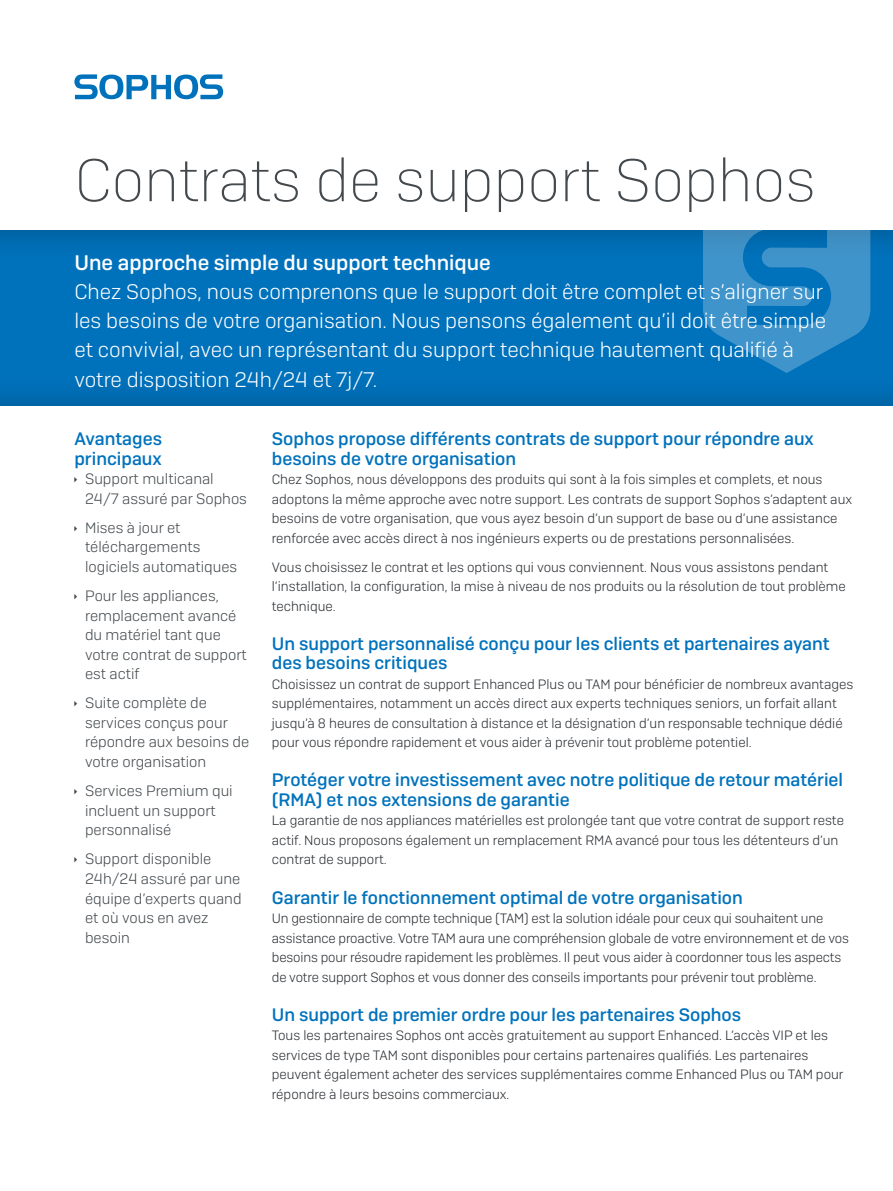
<style>
.page{position:relative;width:893px;height:1191px;background:#fff}
.page>*{position:absolute;margin:0;border:0;box-sizing:border-box;transform-origin:0 0}
.t1{font:200 60px "Sophos Sans";color:#43494d}
.Intro_copy{font:300 21px/29.2px "Sophos Sans";color:#fff}
.Intro_subheading{font:500 21px "Sophos Sans";color:#fff}
.Subheading_1{font:500 18px/19.5px "Sophos Sans";color:#0072bc}
.t2{font:300 15px/19.5px "Sophos Sans";color:#43494d}
.Body_Copy{font:300 13.5px/19.5px "Sophos Sans";color:#282c31}
</style>
<div class="page">
<div style="left:0;top:229px;width:893px;height:178px;background:#231f20;opacity:.3"></div>
<svg style="left:703px;top:229px;width:167px;height:144px;background:#2987c4"></svg>
<svg style="left:74px;top:74px;width:149px;height:25px"></svg>
<p class="t1" style="left:74px;top:145px;width:743px">Contrats de support Sophos</p>
<p class="Intro_subheading" style="left:74px;top:249px;width:418px">Une approche simple du support technique</p>
<p class="Intro_copy" style="left:74px;top:276px;width:753px">Chez Sophos, nous comprenons que le support doit être complet et s’aligner sur les besoins de votre organisation. Nous pensons également qu’il doit être simple et convivial, avec un représentant du support technique hautement qualifié à votre disposition 24h/24 et 7j/7.</p>
<p class="Subheading_1" style="left:74px;top:429px;width:89px">Avantages principaux</p>
<p class="t2" style="left:85px;top:469px;width:163px">Support multicanal<br>24/7 assuré par Sophos</p>
<p class="t2" style="left:85px;top:517px;width:154px">Mises à jour et téléchargements logiciels automatiques</p>
<p class="t2" style="left:85px;top:586px;width:163px">Pour les appliances, remplacement avancé du matériel tant que votre contrat de support est actif</p>
<p class="t2" style="left:85px;top:693px;width:166px">Suite complète de services conçus pour répondre aux besoins de votre organisation</p>
<p class="t2" style="left:85px;top:781px;width:149px">Services Premium qui incluent un support personnalisé</p>
<p class="t2" style="left:85px;top:849px;width:158px">Support disponible<br>24h/24 assuré par une équipe d’experts quand et où vous en avez besoin</p>
<p class="Subheading_1" style="left:272px;top:429px;width:544px">Sophos propose différents contrats de support pour répondre aux besoins de votre organisation</p>
<p class="Body_Copy" style="left:272px;top:469px;width:582px">Chez Sophos, nous développons des produits qui sont à la fois simples et complets, et nous adoptons la même approche avec notre support. Les contrats de support Sophos s’adaptent aux besoins de votre organisation, que vous ayez besoin d’un support de base ou d’une assistance renforcée avec accès direct à nos ingénieurs experts ou de prestations personnalisées.</p>
<p class="Body_Copy" style="left:272px;top:557px;width:575px">Vous choisissez le contrat et les options qui vous conviennent. Nous vous assistons pendant l’installation, la configuration, la mise à niveau de nos produits ou la résolution de tout problème technique.</p>
<p class="Subheading_1" style="left:272px;top:633px;width:559px">Un support personnalisé conçu pour les clients et partenaires ayant des besoins critiques</p>
<p class="Body_Copy" style="left:272px;top:674px;width:583px">Choisissez un contrat de support Enhanced Plus ou TAM pour bénéficier de nombreux avantages supplémentaires, notamment un accès direct aux experts techniques seniors, un forfait allant jusqu’à 8 heures de consultation à distance et la désignation d’un responsable technique dédié pour vous répondre rapidement et vous aider à prévenir tout problème potentiel.</p>
<p class="Subheading_1" style="left:272px;top:770px;width:573px">Protéger votre investissement avec notre politique de retour matériel (RMA) et nos extensions de garantie</p>
<p class="Body_Copy" style="left:272px;top:810px;width:574px">La garantie de nos appliances matérielles est prolongée tant que votre contrat de support reste actif. Nous proposons également un remplacement RMA avancé pour tous les détenteurs d’un contrat de support.</p>
<p class="Subheading_1" style="left:272px;top:887px;width:472px">Garantir le fonctionnement optimal de votre organisation</p>
<p class="Body_Copy" style="left:272px;top:908px;width:579px">Un gestionnaire de compte technique (TAM) est la solution idéale pour ceux qui souhaitent une assistance proactive. Votre TAM aura une compréhension globale de votre environnement et de vos besoins pour résoudre rapidement les problèmes. Il peut vous aider à coordonner tous les aspects de votre support Sophos et vous donner des conseils importants pour prévenir tout problème.</p>
<p class="Subheading_1" style="left:272px;top:1004px;width:471px">Un support de premier ordre pour les partenaires Sophos</p>
<p class="Body_Copy" style="left:272px;top:1025px;width:573px">Tous les partenaires Sophos ont accès gratuitement au support Enhanced. L’accès VIP et les services de type TAM sont disponibles pour certains partenaires qualifiés. Les partenaires peuvent également acheter des services supplémentaires comme Enhanced Plus ou TAM pour répondre à leurs besoins commerciaux.</p>
</div>
